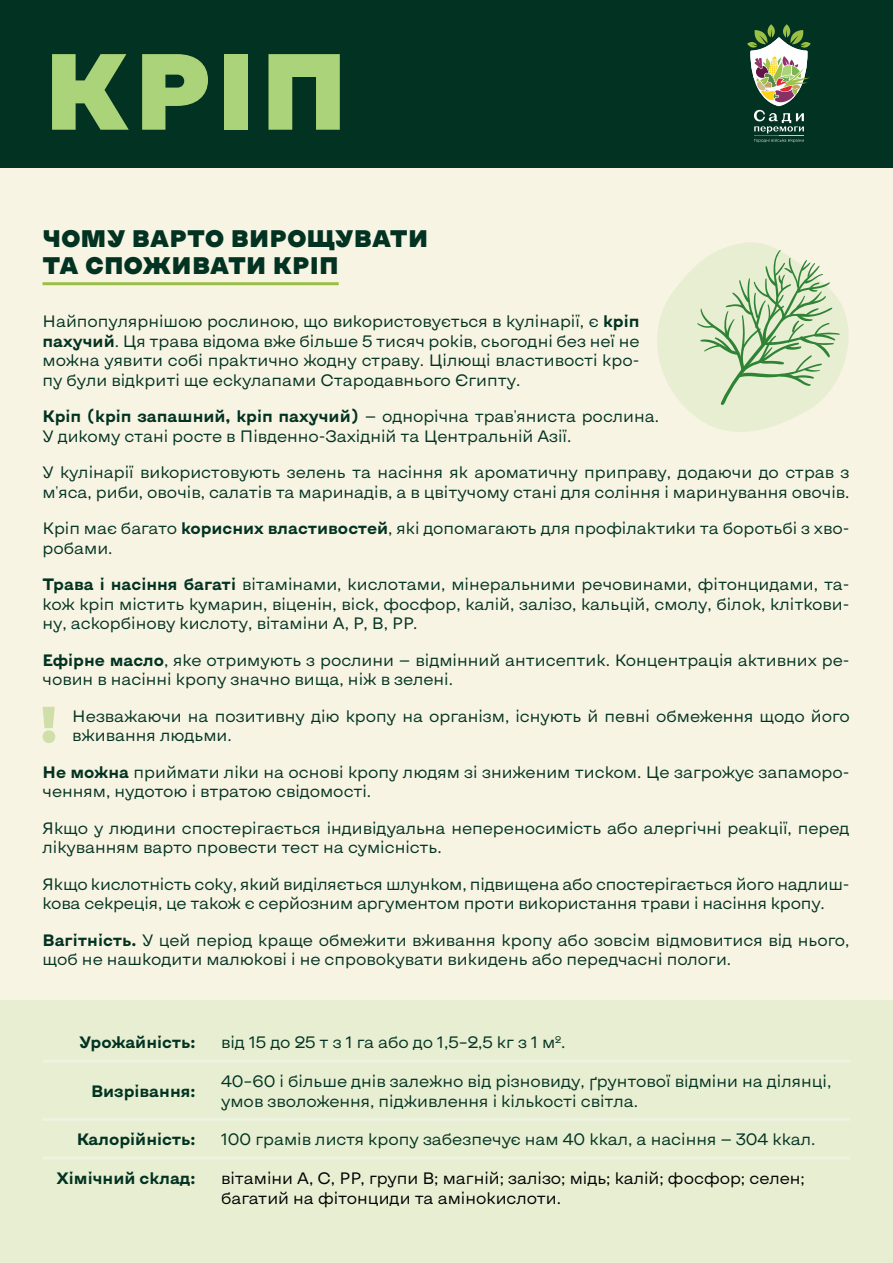
<style>
.page{position:relative;width:893px;height:1263px;background:#f8f4e3}
.page>*{position:absolute;margin:0;border:0;box-sizing:border-box;transform-origin:0 0}
.t1{font:900 108px "Kyiv Type Sans";color:#abd47a}
.t2{font:900 24px/27px "Kyiv Type Sans";letter-spacing:.01em;color:#023322}
.t3{font:16.5px/19.5px "Kyiv Type Sans";color:#023322}
.t4{font:16.5px/19.5px "Kyiv Type Sans";color:#000}
.t5{font:700 16.5px "Kyiv Type Sans";color:#023322}
.s1{font-weight:700}
</style>
<div class="page">
<div style="left:0;top:1000px;width:893px;height:263px;background:#e7eed1"></div>
<hr style="left:43px;top:282px;width:296px;height:3px;background:#9abf46">
<svg style="left:43px;top:707px;width:12px;height:36px"></svg>
<hr style="left:43px;top:1060px;width:165px;height:3px;background:#edf3df">
<hr style="left:208px;top:1060px;width:642px;height:3px;background:#edf3df">
<hr style="left:43px;top:1118px;width:165px;height:3px;background:#edf3df">
<hr style="left:208px;top:1118px;width:642px;height:3px;background:#edf3df">
<hr style="left:43px;top:1156px;width:165px;height:3px;background:#edf3df">
<hr style="left:208px;top:1156px;width:642px;height:3px;background:#edf3df">
<div style="left:0;top:0;width:893px;height:168px;background:#023322"></div>
<svg style="left:657px;top:242px;width:192px;height:190px;fill:#ecf0d7"></svg>
<svg style="left:747px;top:24px;width:64px;height:118px"></svg>
<svg style="left:697px;top:249px;width:143px;height:156px;background:#cbdeba"></svg>
<h1 class="t1" style="left:43px;top:18px;width:306px">КРІП</h1>
<h3 class="t2" style="left:43px;top:224px;width:387px">ЧОМУ ВАРТО ВИРОЩУВАТИ<br>ТА СПОЖИВАТИ КРІП</h3>
<p class="t3" style="left:43px;top:311px;width:599px;text-align:justify">Найпопулярнішою рослиною, що використовується в кулінарії, є <span class="s1">кріп пахучий</span>. Ця трава відома вже більше 5 тисяч років, сьогодні без неї не можна уявити собі практично жодну страву. Цілющі властивості кро&shy;пу були відкриті ще ескулапами Стародавнього Єгипту.</p>
<p class="t3" style="left:43px;top:406px;width:618px"><span class="s1">Кріп (кріп запашний, кріп пахучий)</span> — однорічна трав'яниста рослина.<br>У дикому стані росте в Південно-Західній та Центральній Азії.</p>
<p class="t3" style="left:43px;top:462px;width:808px">У кулінарії використовують зелень та насіння як ароматичну приправу, додаючи до страв з м'яса, риби, овочів, салатів та маринадів, а в цвітучому стані для соління і маринування овочів.</p>
<p class="t3" style="left:43px;top:518px;width:808px">Кріп має багато <span class="s1">корисних властивостей</span>, які допомагають для профілактики та боротьбі з хво&shy;робами.</p>
<p class="t3" style="left:43px;top:574px;width:808px;text-align:justify"><span class="s1">Трава і насіння багаті</span> вітамінами, кислотами, мінеральними речовинами, фітонцидами, та&shy;кож кріп містить кумарин, віценін, віск, фосфор, калій, залізо, кальцій, смолу, білок, кліткови&shy;ну, аскорбінову кислоту, вітаміни А, Р, В, РР.</p>
<p class="t3" style="left:43px;top:650px;width:808px"><span class="s1">Ефірне масло</span>, яке отримують з рослини — відмінний антисептик. Концентрація активних ре&shy;човин в насінні кропу значно вища, ніж в зелені.</p>
<p class="t3" style="left:72px;top:706px;width:779px">Незважаючи на позитивну дію кропу на організм, існують й певні обмеження щодо його вживання людьми.</p>
<p class="t3" style="left:43px;top:762px;width:808px"><span class="s1">Не можна</span> приймати ліки на основі кропу людям зі зниженим тиском. Це загрожує запаморо&shy;ченням, нудотою і втратою свідомості.</p>
<p class="t3" style="left:43px;top:818px;width:809px">Якщо у людини спостерігається індивідуальна непереносимість або алергічні реакції, перед лікуванням варто провести тест на сумісність.</p>
<p class="t3" style="left:43px;top:874px;width:808px">Якщо кислотність соку, який виділяється шлунком, підвищена або спостерігається його надлиш&shy;кова секреція, це також є серйозним аргументом проти використання трави і насіння кропу.</p>
<p class="t3" style="left:43px;top:930px;width:809px"><span class="s1">Вагітність.</span> У цей період краще обмежити вживання кропу або зовсім відмовитися від нього, щоб не нашкодити малюкові і не спровокувати викидень або передчасні пологи.</p>
<p class="t5" style="left:79px;top:1031px;width:118px">Урожайність:</p>
<p class="t3" style="left:221px;top:1032px;width:346px">від 15 до 25 т з 1 га або до 1,5–2,5 кг з 1 м<sup>2</sup>.</p>
<p class="t5" style="left:91px;top:1080px;width:106px">Визрівання:</p>
<p class="t3" style="left:221px;top:1071px;width:612px">40–60 і більше днів залежно від різновиду, ґрунтової відміни на ділянці, умов зволоження, підживлення і кількості світла.</p>
<p class="t5" style="left:77px;top:1128px;width:120px">Калорійність:</p>
<p class="t3" style="left:221px;top:1129px;width:596px">100 грамів листя кропу забезпечує нам 40 ккал, а насіння — 304 ккал.</p>
<p class="t5" style="left:57px;top:1167px;width:141px">Хімічний склад:</p>
<p class="t4" style="left:221px;top:1168px;width:585px">вітаміни А, С, РР, групи В; магній; залізо; мідь; калій; фосфор; селен; багатий на фітонциди та амінокислоти.</p>
</div>
